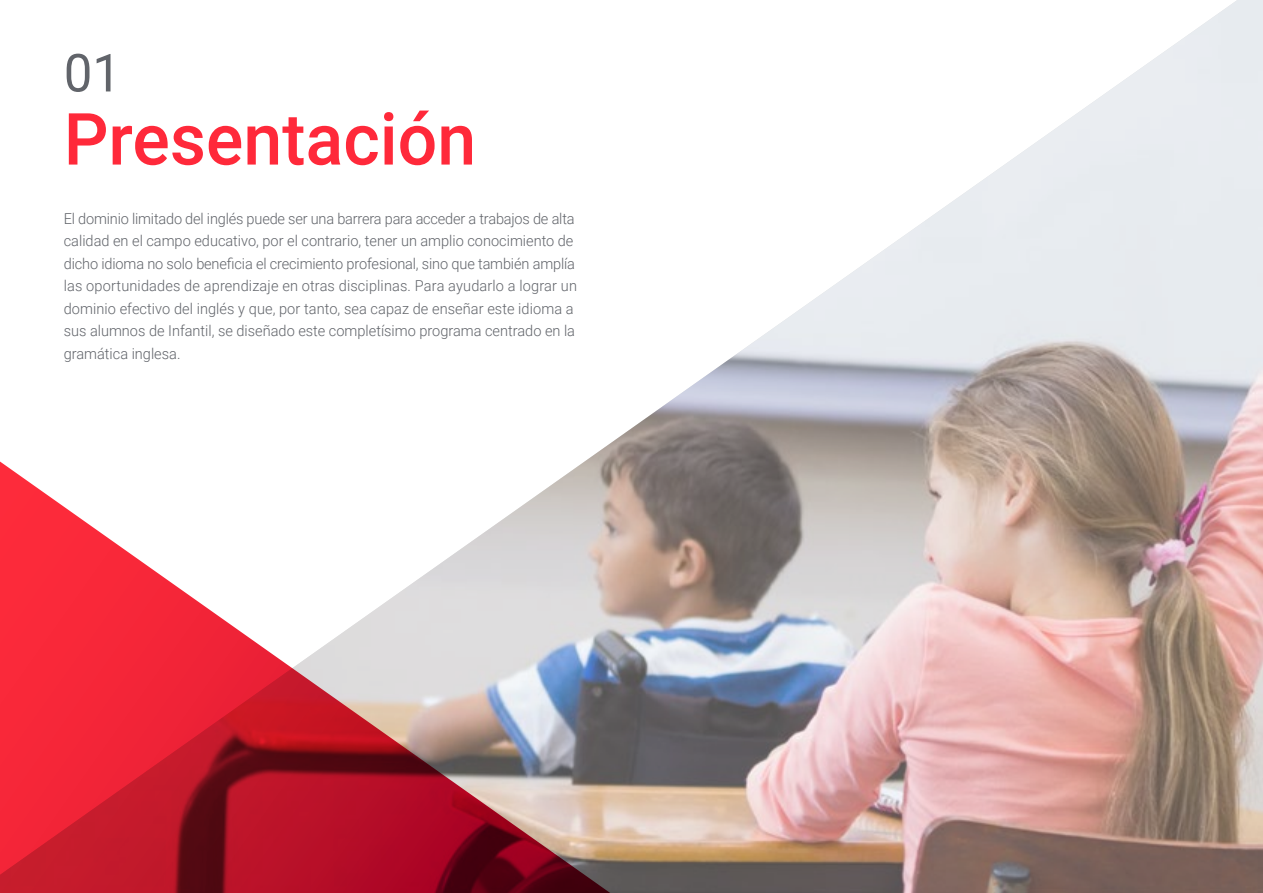
<style>
.page{position:relative;width:1263px;height:893px;background:#fff}
.page>*{position:absolute;margin:0;border:0;box-sizing:border-box;transform-origin:0 0}
.t1{font:500 72px "Roboto";color:#ff293a}
.t2{font:52.5px "Roboto";color:#61646a}
.t3{font:300 15px/22.5px "Roboto";color:#61646a}
</style>
<div class="page">
<img style="left:607px;top:0;width:656px;height:893px">
<svg style="left:0;top:446px;width:640px;height:447px"></svg>
<h2 class="t2" style="left:64px;top:36px;width:59px">01</h2>
<h1 class="t1" style="left:64px;top:89px;width:414px">Presentación</h1>
<p class="t3" style="left:64px;top:207px;width:515px">El dominio limitado del inglés puede ser una barrera para acceder a trabajos de alta calidad en el campo educativo, por el contrario, tener un amplio conocimiento de dicho idioma no solo beneficia el crecimiento profesional, sino que también amplía las oportunidades de aprendizaje en otras disciplinas. Para ayudarlo a lograr un dominio efectivo del inglés y que, por tanto, sea capaz de enseñar este idioma a sus alumnos de Infantil, se diseñado este completísimo programa centrado en la gramática inglesa.</p>
</div>
